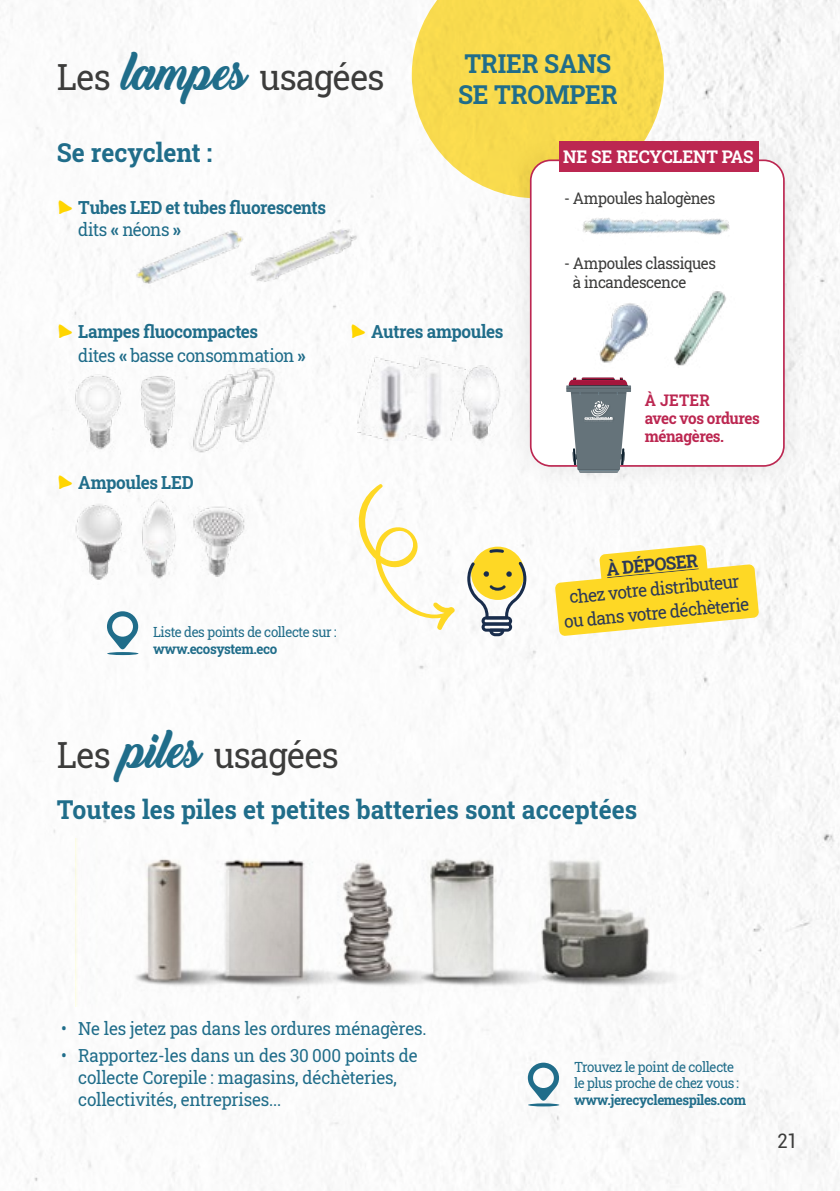
<style>
.page{position:relative;width:840px;height:1191px;background:#fff}
.page>*{position:absolute;margin:0;border:0;box-sizing:border-box;transform-origin:0 0}
.t1{font:36px "Roboto Slab";letter-spacing:-.02em;color:#3c3c3b;scale:.95 1}
.t2{font:700 26px/31.2px "Roboto Slab";color:#206d8a;scale:.95 1}
.t3{font:20px "Roboto";color:#3c3c3b;scale:.95 1}
.t4{font:18px/21.6px "Roboto Slab";letter-spacing:-.01em;color:#206d8a;scale:.95 1}
.t5{font:700 18px/22px "Roboto Slab";letter-spacing:-.02em;color:#206d8a;scale:.95 1}
.t6{font:18px/24px "Roboto Slab";color:#2c3957;text-align:center;scale:.95 1}
.t7{font:700 18px "Roboto Slab";color:#2c3957;scale:.95 1}
.t8{font:700 17.4px "Roboto Slab";letter-spacing:-.01em;color:#fff}
.t9{font:16px/19.2px "Roboto Slab";letter-spacing:-.03em;color:#3c3c3b;scale:.95 1}
.t10{font:700 16px/18px "Roboto Slab";letter-spacing:-.03em;color:#bc2751;scale:.95 1}
.t11{font:14px/16.8px "Roboto Slab";letter-spacing:-.03em;color:#206d8a;scale:.95 1}
.t12{font:700 14px "Roboto Slab";letter-spacing:-.03em;color:#206d8a;scale:.95 1}
.s1{font-family:"Backto Black Bold Demo";font-size:48px;color:#206d8a}
.s2{font-family:"Segoe Print";font-weight:400;color:#ffd500}
.s3{font-weight:400}
.s4{font-family:"Calibri"}
.s5{font-family:"Calibri";font-weight:700}
</style>
<div class="page">
<img style="left:0;top:0;width:839px;height:1191px">
<img style="left:75px;top:838px;width:629px;height:168px">
<svg style="left:411px;top:0;width:252px;height:198px;background:#f8de64"></svg>
<div style="left:503px;top:132px;width:307px;height:362px;background:#000;opacity:.1"></div>
<div style="left:530px;top:160px;width:253px;height:306px;background:#fff;border-radius:20px"></div>
<div style="left:529px;top:159px;width:255px;height:308px;border:2px solid #bc2751;border-radius:20px"></div>
<div style="left:558px;top:141px;width:199px;height:30px;background:#bc2751"></div>
<img style="left:551px;top:141px;width:202px;height:94px">
<img style="left:521px;top:265px;width:110px;height:126px">
<img style="left:628px;top:273px;width:98px;height:112px">
<svg style="left:566px;top:385px;width:64px;height:7px"></svg>
<hr style="left:566px;top:389px;width:64px;height:1px;background:#65737a">
<svg style="left:566px;top:377px;width:64px;height:9px"></svg>
<svg style="left:570px;top:392px;width:56px;height:81px;background:#78848a"></svg>
<svg style="left:527px;top:1062px;width:31px;height:38px"></svg>
<hr style="left:528px;top:1103px;width:31px;height:3px;background:#206d8a;border-radius:50%">
<svg style="left:107px;top:611px;width:31px;height:38px"></svg>
<hr style="left:107px;top:652px;width:31px;height:3px;background:#206d8a;border-radius:50%">
<svg style="left:554px;top:545px;width:204px;height:91px"></svg>
<div style="left:471px;top:546px;width:53px;height:54px;background:#fed825;border-radius:50%"></div>
<svg style="left:489px;top:549px;width:14px;height:4px"></svg>
<svg style="left:467px;top:561px;width:59px;height:75px"></svg>
<img style="left:263px;top:202px;width:105px;height:101px">
<img style="left:128px;top:202px;width:135px;height:102px">
<img style="left:70px;top:495px;width:186px;height:89px">
<img style="left:450px;top:356px;width:56px;height:90px">
<img style="left:357px;top:355px;width:108px;height:85px">
<img style="left:59px;top:358px;width:227px;height:97px">
<svg style="left:353px;top:483px;width:103px;height:148px"></svg>
<h1 class="t1" style="left:57px;top:52px;width:346px">Les <span class="s1">lampes</span> usagées</h1>
<h2 class="t2" style="left:57px;top:136px;width:165px">Se recyclent :</h2>
<p class="t5" style="left:78px;top:195px;width:262px;text-indent:-21px"><span class="s2">►</span> Tubes LED et tubes fluorescents <span class="s3">dits</span> <span class="s4">«</span> <span class="s3">néons</span> <span class="s4">»</span></p>
<h2 class="t2" style="left:458px;top:47px;width:169px">TRIER SANS<br>SE TROMPER</h2>
<p class="t8" style="left:563px;top:145px;width:192px">NE SE RECYCLENT PAS</p>
<p class="t9" style="left:563px;top:188px;width:161px">- Ampoules halogènes</p>
<p class="t9" style="left:572px;top:253px;width:152px;text-indent:-9px">- Ampoules classiques à incandescence</p>
<p class="t5" style="left:57px;top:319px;width:213px"><span class="s2">►</span> Lampes fluocompactes</p>
<p class="t5" style="left:350px;top:319px;width:163px"><span class="s2">►</span> Autres ampoules</p>
<p class="t4" style="left:78px;top:344px;width:241px">dites <span class="s5">«</span> basse consommation <span class="s5">»</span></p>
<p class="t5" style="left:57px;top:471px;width:145px"><span class="s2">►</span> Ampoules LED</p>
<p class="t11" style="left:153px;top:623px;width:194px">Liste des points de collecte sur :</p>
<p class="t12" style="left:153px;top:639px;width:132px">www.ecosystem.eco</p>
<h1 class="t1" style="left:57px;top:730px;width:298px">Les <span class="s1">piles</span> usagées</h1>
<p class="t10" style="left:644px;top:391px;width:122px">À JETER<br>avec vos ordures ménagères.</p>
<p class="t7" style="left:604px;top:557px;width:98px;rotate:-6deg">À DÉPOSER</p>
<p class="t6" style="left:560px;top:586px;width:197px;rotate:-6deg">chez votre distributeur ou dans votre déchèterie</p>
<h2 class="t2" style="left:57px;top:793px;width:612px">Toutes les piles et petites batteries sont acceptées</h2>
<p class="t4" style="left:61px;top:1017px;width:386px">• Ne les jetez pas dans les ordures ménagères.</p>
<p class="t4" style="left:78px;top:1044px;width:359px;text-indent:-17px">• Rapportez-les dans un des 30 000 points de collecte Corepile : magasins, déchèteries, collectivités, entreprises...</p>
<p class="t11" style="left:573px;top:1057px;width:175px">Trouvez le point de collecte le plus proche de chez vous :</p>
<p class="t12" style="left:573px;top:1090px;width:182px">www.jerecyclemespiles.com</p>
<p class="t3" style="left:776px;top:1127px;width:23px">21</p>
</div>
